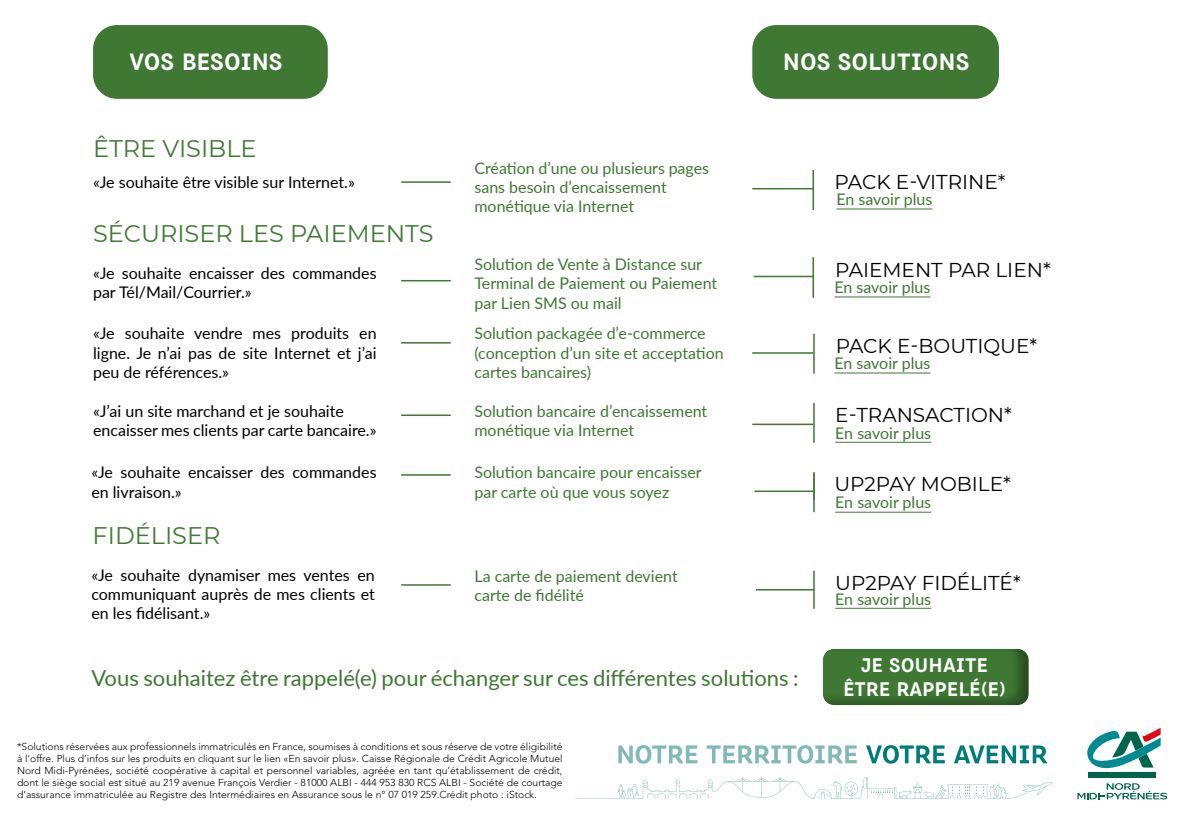
<style>
.page{position:relative;width:1191px;height:840px;background:#fff}
.page>*{position:absolute;margin:0;border:0;box-sizing:border-box;transform-origin:0 0}
.t1{font:24px "Montserrat";color:#3f7933}
.t2{font:700 24px "Eldwin Capitals";color:#fff}
.t3{font:22px "Lato";color:#3e7833}
.t4{font:20px "Montserrat";color:#000}
.t5{font:700 20px/24px "Eldwin Capitals";color:#fff;text-align:center}
.t6{font:16px/19.2px "Lato";color:#3e7833}
.t7{font:16px/19.2px "Lato";color:#000}
.t8{font:300 10px/12px "Avenir LT Pro";color:#000;text-align:justify}
</style>
<div class="page">
<div style="left:93px;top:25px;width:235px;height:74px;background:#3e7833;border-radius:24px"></div>
<div style="left:752px;top:25px;width:247px;height:74px;background:#3e7833;border-radius:24px"></div>
<div style="left:1088px;top:771px;width:67px;height:6px;background:#00664b"></div>
<svg style="left:1087px;top:728px;width:73px;height:44px"></svg>
<svg style="left:1077px;top:783px;width:90px;height:16px"></svg>
<svg style="left:618px;top:745px;width:79px;height:18px"></svg>
<svg style="left:706px;top:745px;width:151px;height:18px"></svg>
<svg style="left:866px;top:745px;width:78px;height:18px"></svg>
<svg style="left:954px;top:745px;width:93px;height:18px"></svg>
<svg style="left:575px;top:777px;width:477px;height:22px"></svg>
<hr style="left:401px;top:181px;width:50px;height:2px;background:#3e7833">
<hr style="left:401px;top:280px;width:50px;height:1px;background:#3e7833">
<hr style="left:401px;top:342px;width:50px;height:1px;background:#3e7833">
<hr style="left:401px;top:414px;width:50px;height:2px;background:#3e7833">
<hr style="left:401px;top:474px;width:50px;height:1px;background:#3e7833">
<hr style="left:401px;top:584px;width:50px;height:1px;background:#3e7833">
<hr style="left:812px;top:170px;width:2px;height:40px;background:#3e7833">
<hr style="left:752px;top:188px;width:61px;height:1px;background:#3e7833">
<hr style="left:753px;top:275px;width:60px;height:2px;background:#3e7833">
<hr style="left:752px;top:352px;width:61px;height:1px;background:#3e7833">
<hr style="left:752px;top:423px;width:61px;height:2px;background:#3e7833">
<hr style="left:754px;top:490px;width:60px;height:1px;background:#3e7833">
<hr style="left:756px;top:588px;width:58px;height:2px;background:#3e7833">
<hr style="left:812px;top:257px;width:2px;height:41px;background:#3e7833">
<hr style="left:813px;top:333px;width:1px;height:40px;background:#3e7833">
<hr style="left:813px;top:402px;width:1px;height:40px;background:#3e7833">
<hr style="left:813px;top:472px;width:1px;height:40px;background:#3e7833">
<hr style="left:813px;top:570px;width:1px;height:38px;background:#3e7833">
<hr style="left:836px;top:208px;width:96px;height:1px;background:#3e7833">
<hr style="left:835px;top:441px;width:96px;height:1px;background:#3e7833">
<hr style="left:834px;top:372px;width:96px;height:1px;background:#3e7833">
<hr style="left:835px;top:511px;width:96px;height:1px;background:#3e7833">
<hr style="left:834px;top:296px;width:96px;height:1px;background:#3e7833">
<hr style="left:835px;top:607px;width:96px;height:1px;background:#3e7833">
<div style="left:806px;top:633px;width:240px;height:72px;background:#000;opacity:.37"></div>
<h1 class="t2" style="left:129px;top:48px;width:155px">VOS BESOINS</h1>
<h1 class="t2" style="left:782px;top:48px;width:188px">NOS SOLUTIONS</h1>
<h1 class="t1" style="left:93px;top:131px;width:165px">ÊTRE VISIBLE</h1>
<h3 class="t7" style="left:93px;top:172px;width:263px">«Je souhaite être visible sur Internet.»</h3>
<h1 class="t1" style="left:93px;top:216px;width:342px">SÉCURISER LES PAIEMENTS</h1>
<h3 class="t6" style="left:474px;top:158px;width:236px">Création d’une ou plusieurs pages sans besoin d’encaissement monétique via Internet</h3>
<h3 class="t7" style="left:93px;top:262px;width:285px">«Je souhaite encaisser des commandes par Tél/Mail/Courrier.»</h3>
<h3 class="t6" style="left:474px;top:254px;width:244px">Solution de Vente à Distance sur<br>Terminal de Paiement ou Paiement par Lien SMS ou mail</h3>
<h3 class="t7" style="left:93px;top:323px;width:285px;text-align:justify">«Je souhaite vendre mes produits en ligne. Je n’ai pas de site Internet et j’ai peu de références.»</h3>
<h3 class="t7" style="left:93px;top:400px;width:285px">«J’ai un site marchand et je souhaite encaisser mes clients par carte bancaire.»</h3>
<h3 class="t6" style="left:474px;top:400px;width:234px">Solution bancaire d’encaissement monétique via Internet</h3>
<h3 class="t6" style="left:474px;top:323px;width:251px">Solution packagée d’e-commerce (conception d’un site et acceptation cartes bancaires)</h3>
<h3 class="t7" style="left:91px;top:462px;width:287px">«Je souhaite encaisser des commandes en livraison.»</h3>
<h3 class="t6" style="left:474px;top:462px;width:229px">Solution bancaire pour encaisser par carte où que vous soyez</h3>
<h1 class="t1" style="left:93px;top:518px;width:129px">FIDÉLISER</h1>
<h3 class="t7" style="left:91px;top:564px;width:285px;text-align:justify">«Je souhaite dynamiser mes ventes en communiquant auprès de mes clients et en les fidélisant.»</h3>
<h3 class="t6" style="left:474px;top:565px;width:205px">La carte de paiement devient carte de fidélité</h3>
<h3 class="t4" style="left:834px;top:168px;width:173px">PACK E-VITRINE*</h3>
<h3 class="t6" style="left:836px;top:189px;width:97px">En savoir plus</h3>
<h3 class="t4" style="left:835px;top:256px;width:217px">PAIEMENT PAR LIEN*</h3>
<h3 class="t6" style="left:834px;top:277px;width:97px">En savoir plus</h3>
<h3 class="t4" style="left:835px;top:331px;width:203px">PACK E-BOUTIQUE*</h3>
<h3 class="t6" style="left:834px;top:353px;width:97px">En savoir plus</h3>
<h3 class="t4" style="left:835px;top:401px;width:178px">E-TRANSACTION*</h3>
<h3 class="t6" style="left:835px;top:422px;width:97px">En savoir plus</h3>
<h3 class="t4" style="left:834px;top:470px;width:178px">UP2PAY MOBILE*</h3>
<h3 class="t6" style="left:835px;top:492px;width:97px">En savoir plus</h3>
<h3 class="t4" style="left:835px;top:569px;width:187px">UP2PAY FIDÉLITÉ*</h3>
<h3 class="t6" style="left:835px;top:588px;width:97px">En savoir plus</h3>
<h2 class="t3" style="left:91px;top:661px;width:708px">Vous souhaitez être rappelé(e) pour échanger sur ces différentes solutions :</h2>
<h3 class="t5" style="left:843px;top:653px;width:164px">JE SOUHAITE<br>ÊTRE RAPPELÉ(E)</h3>
<p class="t8" style="left:17px;top:740px;width:547px">*Solutions réservées aux professionnels immatriculés en France, soumises à conditions et sous réserve de votre éligibilité à l’offre. Plus d’infos sur les produits en cliquant sur le lien «En savoir plus». Caisse Régionale de Crédit Agricole Mutuel Nord Midi-Pyrénées, société coopérative à capital et personnel variables, agréée en tant qu’établissement de crédit, dont le siège social est situé au 219 avenue François Verdier - 81000 ALBI - 444 953 830 RCS ALBI - Société de courtage d’assurance immatriculée au Registre des Intermédiaires en Assurance sous le n° 07 019 259.Crédit photo : iStock.</p>
</div>
